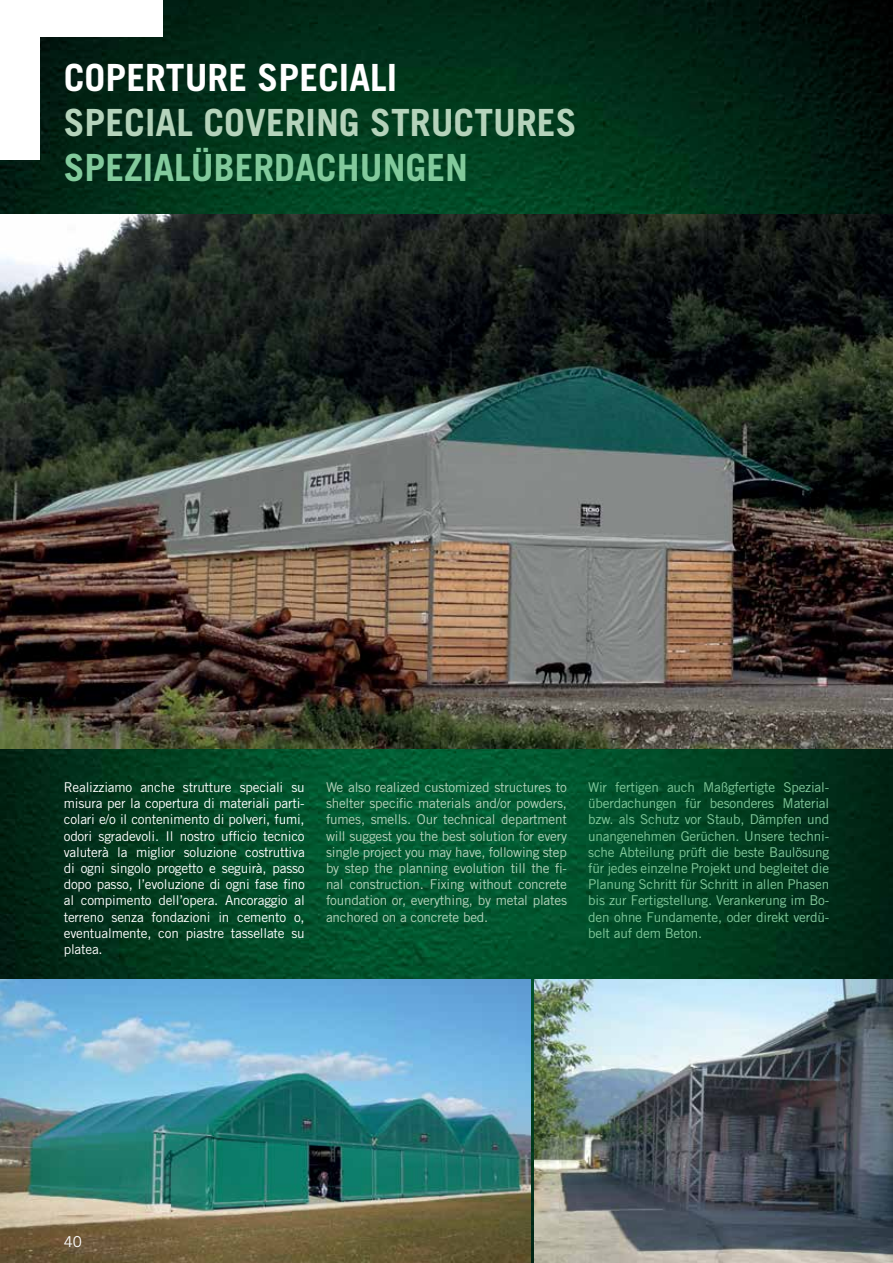
<style>
.page{position:relative;width:893px;height:1263px;background:#fff}
.page>*{position:absolute;margin:0;border:0;box-sizing:border-box;transform-origin:0 0}
.t1{font:700 37.5px "Trade Gothic LT Std";color:#b5d3bb}
.t2{font:700 37.5px "Trade Gothic LT Std";color:#82ca9c}
.t3{font:700 37.5px "Trade Gothic LT Std";color:#fff}
.t4{font:15px "Trade Gothic LT Std";color:#fff}
.t5{font:13.5px/16.2px "Trade Gothic LT Std";letter-spacing:-.015em;color:#fff;text-align:justify}
.t6{font:13.5px/16.2px "Trade Gothic LT Std";letter-spacing:-.015em;color:#82ca9c;text-align:justify}
.t7{font:13.5px/16.2px "Trade Gothic LT Std";letter-spacing:-.015em;color:#b5d3bb;text-align:justify}
</style>
<div class="page">
<img style="left:0;top:0;width:893px;height:1263px">
<img style="left:0;top:979px;width:531px;height:284px">
<img style="left:0;top:215px;width:893px;height:533px">
<div style="left:0;top:0;width:39px;height:160px;background:#fff"></div>
<div style="left:0;top:0;width:163px;height:37px;background:#fff"></div>
<img style="left:535px;top:979px;width:358px;height:284px">
<h1 class="t3" style="left:64px;top:54px;width:335px">COPERTURE SPECIALI</h1>
<h1 class="t1" style="left:64px;top:99px;width:514px">SPECIAL COVERING STRUCTURES</h1>
<h1 class="t2" style="left:64px;top:144px;width:406px">SPEZIALÜBERDACHUNGEN</h1>
<p class="t5" style="left:64px;top:779px;width:242px">Realizziamo anche strutture speciali su misura per la copertura di materiali parti&shy;colari e/o il contenimento di polveri, fumi, odori sgradevoli. Il nostro ufficio tecnico valuterà la miglior soluzione costruttiva di ogni singolo progetto e seguirà, passo dopo passo, l’evoluzione di ogni fase fino al compimento dell’opera. Ancoraggio al terreno senza fondazioni in cemento o, eventualmente, con piastre tassellate su platea.</p>
<p class="t7" style="left:326px;top:779px;width:242px">We also realized customized structures to shelter specific materials and/or powders, fumes, smells. Our technical department will suggest you the best solution for every single project you may have, following step by step the planning evolution till the fi&shy;nal construction. Fixing without concrete foundation or, everything, by metal plates anchored on a concrete bed.</p>
<p class="t6" style="left:588px;top:779px;width:242px">Wir fertigen auch Maßgfertigte Spezial&shy;überdachungen für besonderes Material bzw. als Schutz vor Staub, Dämpfen und unangenehmen Gerüchen. Unsere techni&shy;sche Abteilung prüft die beste Baulösung für jedes einzelne Projekt und begleitet die Planung Schritt für Schritt in allen Phasen bis zur Fertigstellung. Verankerung im Bo&shy;den ohne Fundamente, oder direkt verdü&shy;belt auf dem Beton.</p>
<p class="t4" style="left:64px;top:1233px;width:20px">40</p>
</div>
